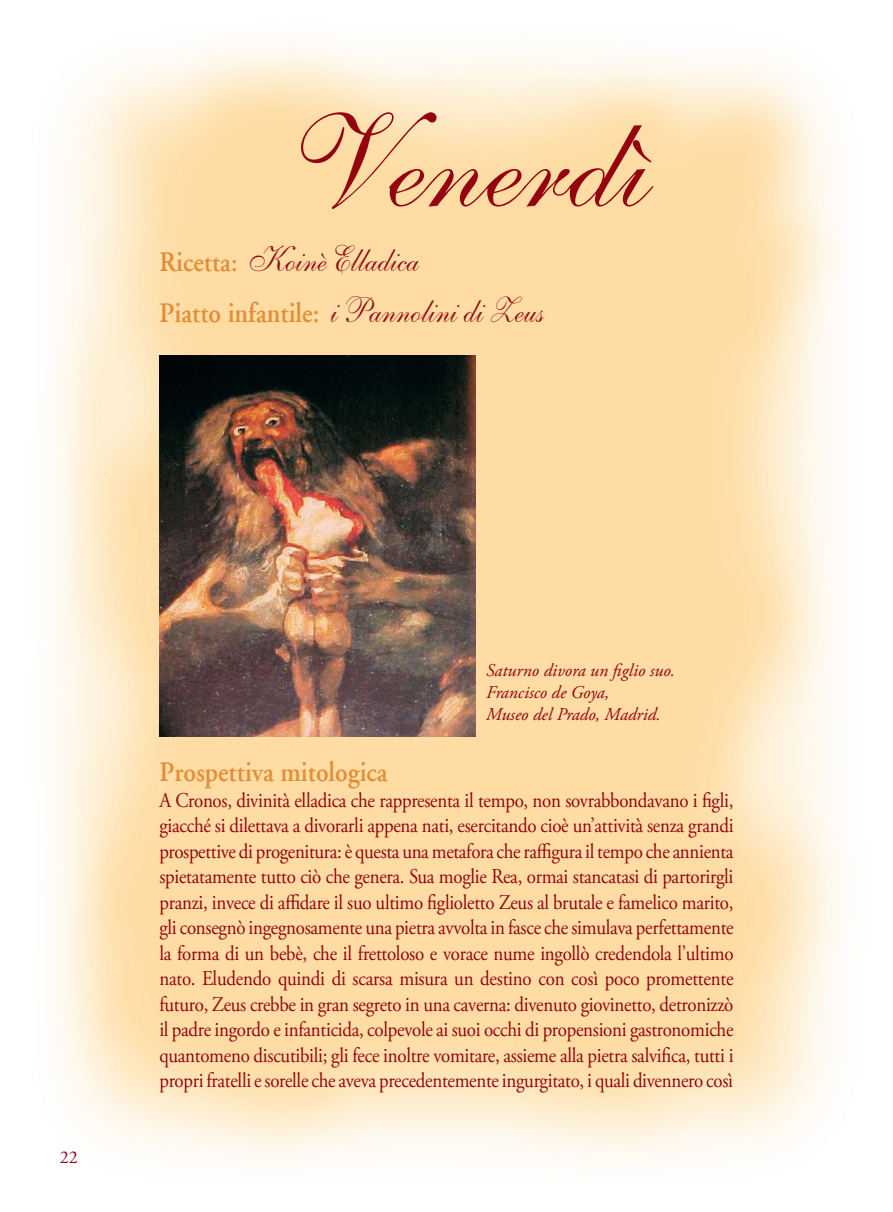
<style>
.page{position:relative;width:893px;height:1212px;background:#fff}
.page>*{position:absolute;margin:0;border:0;box-sizing:border-box;transform-origin:0 0}
.t1{font:135px "Shelley Allegro Script";color:#940410}
.t2{font:36px "Shelley Allegro Script";color:#940410;scale:.9 1}
.t3{font:600 28.5px "Adobe Garamond";color:#e28f38;scale:.9 1}
.t4{font:21px/25.5px "Adobe Garamond Pro";letter-spacing:-.015em;color:#940410;text-align:justify;scale:.9 1}
.t5{font:italic 18px/21.6px "Adobe Garamond Pro";color:#940410}
.t6{font:18px "Adobe Garamond Pro";color:#940410}
.s1{font-family:"Adobe Garamond";font-weight:600;font-size:28.5px;color:#e28f38}
.s2{font-family:"Shelley Allegro Script";font-weight:400;font-size:36px;color:#940410}
</style>
<div class="page">
<img style="left:53px;top:44px;width:786px;height:1115px">
<img style="left:159px;top:355px;width:316px;height:381px">
<h1 class="t1" style="left:264px;top:83px;width:367px">Venerdì</h1>
<h2 class="t2" style="left:159px;top:238px;width:285px"><span class="s1">Ricetta:</span> Koinè Elladica</h2>
<h3 class="t3" style="left:159px;top:298px;width:423px">Piatto infantile: <span class="s2">i Pannolini di Zeus</span></h3>
<p class="t6" style="left:60px;top:1147px;width:19px">22</p>
<p class="t5" style="left:486px;top:660px;width:190px">Saturno divora un figlio suo.<br>Francisco de Goya,<br>Museo del Prado, Madrid.</p>
<h3 class="t3" style="left:159px;top:757px;width:255px">Prospettiva mitologica</h3>
<p class="t4" style="left:159px;top:788px;width:640px">A Cronos, divinità elladica che rappresenta il tempo, non sovrabbondavano i figli, giacché si dilettava a divorarli appena nati, esercitando cioè un’attività senza grandi prospettive di progenitura: è questa una metafora che raffigura il tempo che annienta spietatamente tutto ciò che genera. Sua moglie Rea, ormai stancatasi di partorirgli pranzi, invece di affidare il suo ultimo figlioletto Zeus al brutale e famelico marito, gli consegnò ingegnosamente una pietra avvolta in fasce che simulava perfettamente la forma di un bebè, che il frettoloso e vorace nume ingollò credendola l’ultimo nato. Eludendo quindi di scarsa misura un destino con così poco promettente futuro, Zeus crebbe in gran segreto in una caverna: divenuto giovinetto, detronizzò il padre ingordo e infanticida, colpevole ai suoi occhi di propensioni gastronomiche quantomeno discutibili; gli fece inoltre vomitare, assieme alla pietra salvifica, tutti i propri fratelli e sorelle che aveva precedentemente ingurgitato, i quali divennero così</p>
</div>
